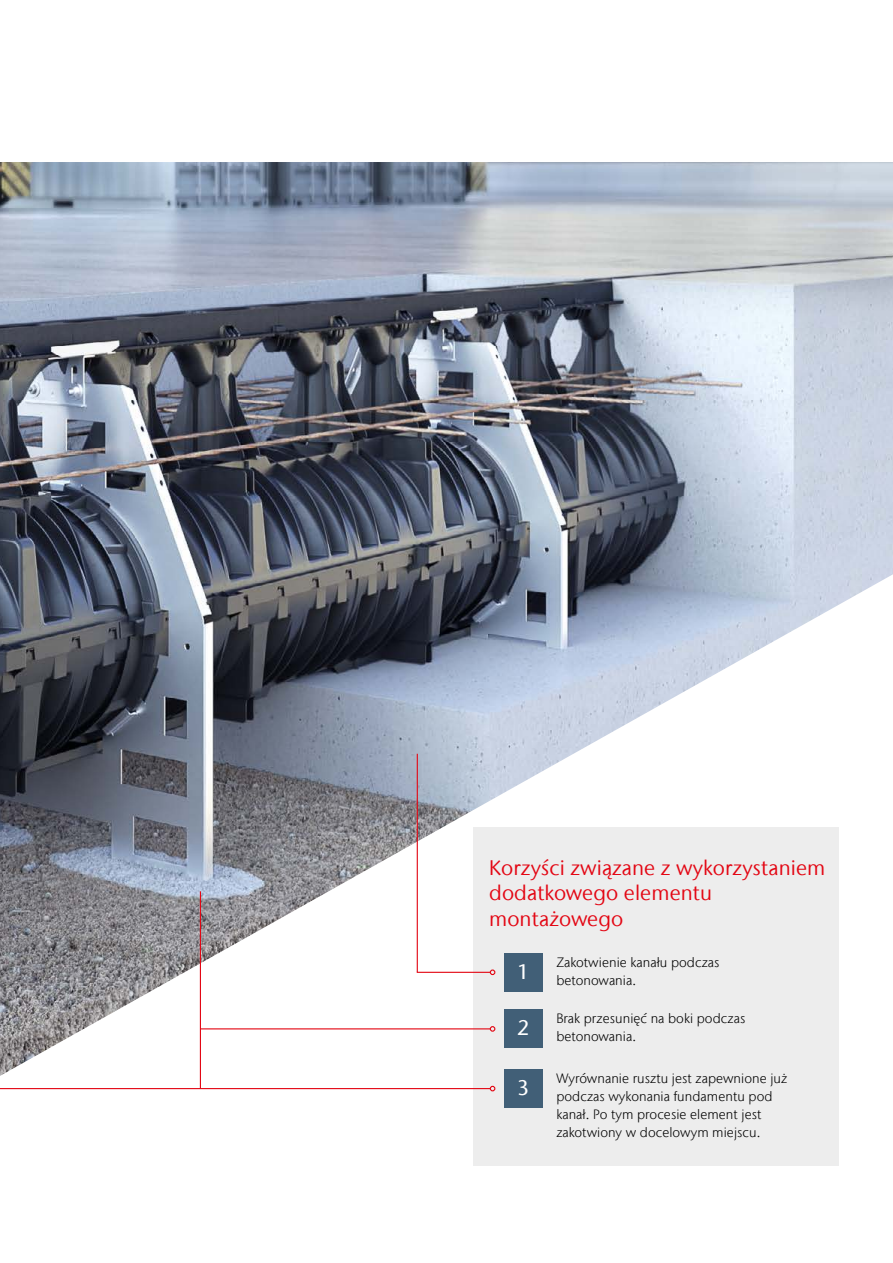
<style>
.page{position:relative;width:893px;height:1263px;background:#fff}
.page>*{position:absolute;margin:0;border:0;box-sizing:border-box;transform-origin:0 0}
.t1{font:21px/25.2px "Stone Sans IIITC Com";letter-spacing:.005em;color:#e30613}
.t2{font:500 21px "Stone Sans IIITC Com";color:#fff}
.t3{font:300 13.5px/17.9px "Stone Sans IIITC Com";letter-spacing:.005em;color:#000}
</style>
<div class="page">
<img style="left:0;top:162px;width:893px;height:914px">
<div style="left:473px;top:827px;width:365px;height:339px;background:#ededed"></div>
<div style="left:504px;top:1010px;width:38px;height:38px;background:#415f77"></div>
<div style="left:504px;top:1069px;width:38px;height:39px;background:#415f77"></div>
<div style="left:504px;top:953px;width:38px;height:39px;background:#415f77"></div>
<hr style="left:0;top:1088px;width:490px;height:1px;background:#e30613">
<svg style="left:490px;top:1086px;width:5px;height:5px"></svg>
<hr style="left:200px;top:1028px;width:290px;height:1px;background:#e30613">
<svg style="left:490px;top:1026px;width:5px;height:6px"></svg>
<hr style="left:200px;top:891px;width:1px;height:197px;background:#e30613">
<hr style="left:417px;top:972px;width:73px;height:1px;background:#e30613">
<svg style="left:490px;top:969px;width:5px;height:6px"></svg>
<hr style="left:417px;top:754px;width:1px;height:218px;background:#e30613">
<h1 class="t1" style="left:489px;top:855px;width:338px">Korzyści związane z wykorzystaniem dodatkowego elementu montażowego</h1>
<p class="t3" style="left:556px;top:953px;width:165px">Zakotwienie kanału podczas betonowania.</p>
<p class="t3" style="left:556px;top:1009px;width:190px">Brak przesunięć na boki podczas</p>
<h1 class="t2" style="left:517px;top:958px;width:14px">1</h1>
<h1 class="t2" style="left:517px;top:1015px;width:14px">2</h1>
<p class="t3" style="left:556px;top:1027px;width:81px">betonowania.</p>
<p class="t3" style="left:556px;top:1069px;width:232px">Wyrównanie rusztu jest zapewnione już podczas wykonania fundamentu pod kanał. Po tym procesie element jest zakotwiony w docelowym miejscu.</p>
<h1 class="t2" style="left:517px;top:1074px;width:14px">3</h1>
</div>
